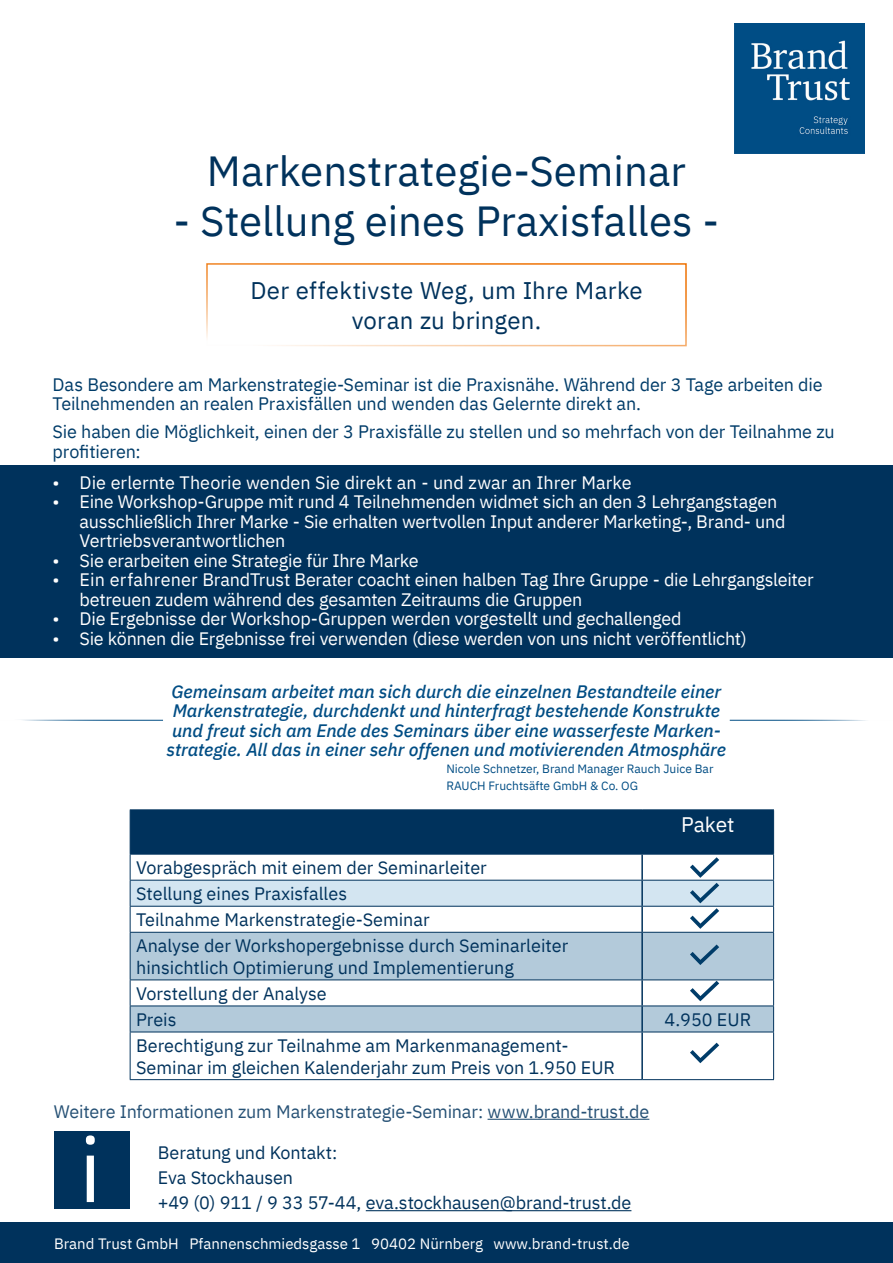
<style>
.page{position:relative;width:893px;height:1263px;background:#fff}
.page>*{position:absolute;margin:0;border:0;box-sizing:border-box;transform-origin:0 0}
.t1{font:90px "IBM Plex Sans";color:#fff}
.t2{font:42px "IBM Plex Sans";color:#00325c}
.t3{font:24px/30px "IBM Plex Sans";letter-spacing:.01em;color:#00325c;text-align:center}
.t4{font:21px "IBM Plex Sans";letter-spacing:-.005em;color:#fff}
.t5{font:18px/19.5px "IBM Plex Sans";letter-spacing:-.015em;color:#fff}
.t6{font:18px/26.1px "IBM Plex Sans";color:#00325c}
.t7{font:18px/19.5px "IBM Plex Sans";letter-spacing:-.01em;color:#003c69}
.t8{font:italic 500 18px/19.5px "IBM Plex Sans";letter-spacing:-.005em;color:#004d84;text-align:center}
.t9{font:18px "IBM Plex Sans";letter-spacing:-.01em;color:#265175}
.t10{font:15px "IBM Plex Sans";color:#fff}
.t11{font:12px/16.5px "IBM Plex Sans";color:#004d84}
</style>
<div class="page">
<div style="left:0;top:465px;width:893px;height:193px;background:#00325c"></div>
<hr style="left:0;top:720px;width:163px;height:1px;background:#004d84">
<hr style="left:730px;top:720px;width:163px;height:1px;background:#004d84">
<hr style="left:488px;top:1119px;width:161px;height:1px;background:#265175">
<div style="left:0;top:1222px;width:893px;height:41px;background:#00325c"></div>
<hr style="left:366px;top:1210px;width:265px;height:1px;background:#00325c">
<div style="left:54px;top:1131px;width:76px;height:78px;background:#00325c"></div>
<svg style="left:131px;top:933px;width:642px;height:98px;fill:#b3cada"></svg>
<hr style="left:641px;top:933px;width:2px;height:46px;background:#00325c">
<hr style="left:641px;top:980px;width:2px;height:25px;background:#00325c">
<hr style="left:641px;top:1006px;width:2px;height:25px;background:#00325c">
<hr style="left:641px;top:1032px;width:2px;height:47px;background:#00325c">
<hr style="left:773px;top:933px;width:1px;height:46px;background:#00325c">
<svg style="left:773px;top:980px;width:1px;height:51px"></svg>
<hr style="left:773px;top:1032px;width:1px;height:47px;background:#00325c">
<hr style="left:130px;top:809px;width:512px;height:1px;background:#00325c">
<hr style="left:642px;top:809px;width:132px;height:1px;background:#00325c">
<hr style="left:130px;top:932px;width:512px;height:1px;background:#00325c">
<hr style="left:130px;top:933px;width:1px;height:46px;background:#00325c">
<hr style="left:642px;top:932px;width:132px;height:1px;background:#00325c">
<hr style="left:130px;top:979px;width:512px;height:1px;background:#00325c">
<hr style="left:642px;top:979px;width:132px;height:1px;background:#00325c">
<hr style="left:130px;top:1005px;width:512px;height:1px;background:#00325c">
<svg style="left:130px;top:980px;width:1px;height:51px"></svg>
<hr style="left:642px;top:1005px;width:132px;height:1px;background:#00325c">
<hr style="left:130px;top:1031px;width:512px;height:1px;background:#00325c">
<hr style="left:130px;top:1032px;width:1px;height:47px;background:#00325c">
<hr style="left:642px;top:1031px;width:132px;height:1px;background:#00325c">
<hr style="left:130px;top:1079px;width:512px;height:1px;background:#00325c">
<hr style="left:642px;top:1079px;width:132px;height:1px;background:#00325c">
<svg style="left:130px;top:810px;width:644px;height:122px"></svg>
<svg style="left:690px;top:944px;width:29px;height:21px"></svg>
<svg style="left:690px;top:981px;width:29px;height:20px"></svg>
<svg style="left:690px;top:1043px;width:29px;height:20px"></svg>
<img style="left:735px;top:23px;width:129px;height:130px">
<h2 class="t2" style="left:207px;top:139px;width:480px">Markenstrategie-Seminar</h2>
<h2 class="t2" style="left:174px;top:189px;width:547px">- Stellung eines Praxisfalles -</h2>
<h3 class="t3" style="left:250px;top:274px;width:394px">Der effektivste Weg, um Ihre Marke voran zu bringen.</h3>
<p class="t7" style="left:53px;top:373px;width:771px">Das Besondere am Markenstrategie-Seminar ist die Praxisnähe. Während der 3 Tage arbeiten die<br>Teilnehmenden an realen Praxisfällen und wenden das Gelernte direkt an.</p>
<p class="t7" style="left:53px;top:420px;width:784px">Sie haben die Möglichkeit, einen der 3 Praxisfälle zu stellen und so mehrfach von der Teilnahme zu profitieren:</p>
<p class="t5" style="left:53px;top:471px;width:580px">• Die erlernte Theorie wenden Sie direkt an - und zwar an Ihrer Marke</p>
<p class="t5" style="left:80px;top:490px;width:707px;text-indent:-27px">• Eine Workshop-Gruppe mit rund 4 Teilnehmenden widmet sich an den 3 Lehrgangstagen ausschließlich Ihrer Marke - Sie erhalten wertvollen Input anderer Marketing-, Brand- und<br>Vertriebsverantwortlichen</p>
<p class="t5" style="left:53px;top:549px;width:368px">• Sie erarbeiten eine Strategie für Ihre Marke</p>
<p class="t5" style="left:80px;top:568px;width:736px;text-indent:-27px">• Ein erfahrener BrandTrust Berater coacht einen halben Tag Ihre Gruppe - die Lehrgangsleiter betreuen zudem während des gesamten Zeitraums die Gruppen</p>
<p class="t5" style="left:53px;top:607px;width:631px">• Die Ergebnisse der Workshop-Gruppen werden vorgestellt und gechallenged</p>
<p class="t5" style="left:53px;top:627px;width:696px">• Sie können die Ergebnisse frei verwenden (diese werden von uns nicht veröffentlicht)</p>
<p class="t8" style="left:167px;top:680px;width:561px">Gemeinsam arbeitet man sich durch die einzelnen Bestandteile einer Markenstrategie, durchdenkt und hinterfragt bestehende Konstrukte und freut sich am Ende des Seminars über eine wasserfeste Marken&shy;strategie. All das in einer sehr offenen und motivierenden Atmosphäre</p>
<p class="t11" style="left:446px;top:760px;width:268px">Nicole Schnetzer, Brand Manager Rauch Juice Bar<br>RAUCH Fruchtsäfte GmbH &amp; Co. OG</p>
<p class="t6" style="left:136px;top:853px;width:434px">Vorabgespräch mit einem der Seminarleiter<br>Stellung eines Praxisfalles<br>Teilnahme Markenstrategie-Seminar<br>Analyse der Workshopergebnisse durch Seminarleiter</p>
<p class="t6" style="left:136px;top:953px;width:379px">hinsichtlich Optimierung und Implementierung<br>Vorstellung der Analyse<br>Preis</p>
<p class="t6" style="left:136px;top:1033px;width:480px;line-height:21.6px">Berechtigung zur Teilnahme am Markenmanagement-<br>Seminar im gleichen Kalenderjahr zum Preis von 1.950 EUR</p>
<p class="t9" style="left:54px;top:1097px;width:597px">Weitere Informationen zum Markenstrategie-Seminar: www.brand-trust.de</p>
<h1 class="t1" style="left:79px;top:1101px;width:24px">i</h1>
<p class="t6" style="left:158px;top:1138px;width:181px;line-height:25px">Beratung und Kontakt:<br>Eva Stockhausen</p>
<p class="t6" style="left:158px;top:1188px;width:475px">+49 (0) 911 / 9 33 57-44, eva.stockhausen@brand-trust.de</p>
<p class="t10" style="left:54px;top:1232px;width:577px">Brand Trust GmbH Pfannenschmiedsgasse 1 90402 Nürnberg www.brand-trust.de</p>
<p class="t4" style="left:681px;top:809px;width:55px">Paket</p>
<p class="t6" style="left:665px;top:1005px;width:88px">4.950 EUR</p>
</div>
